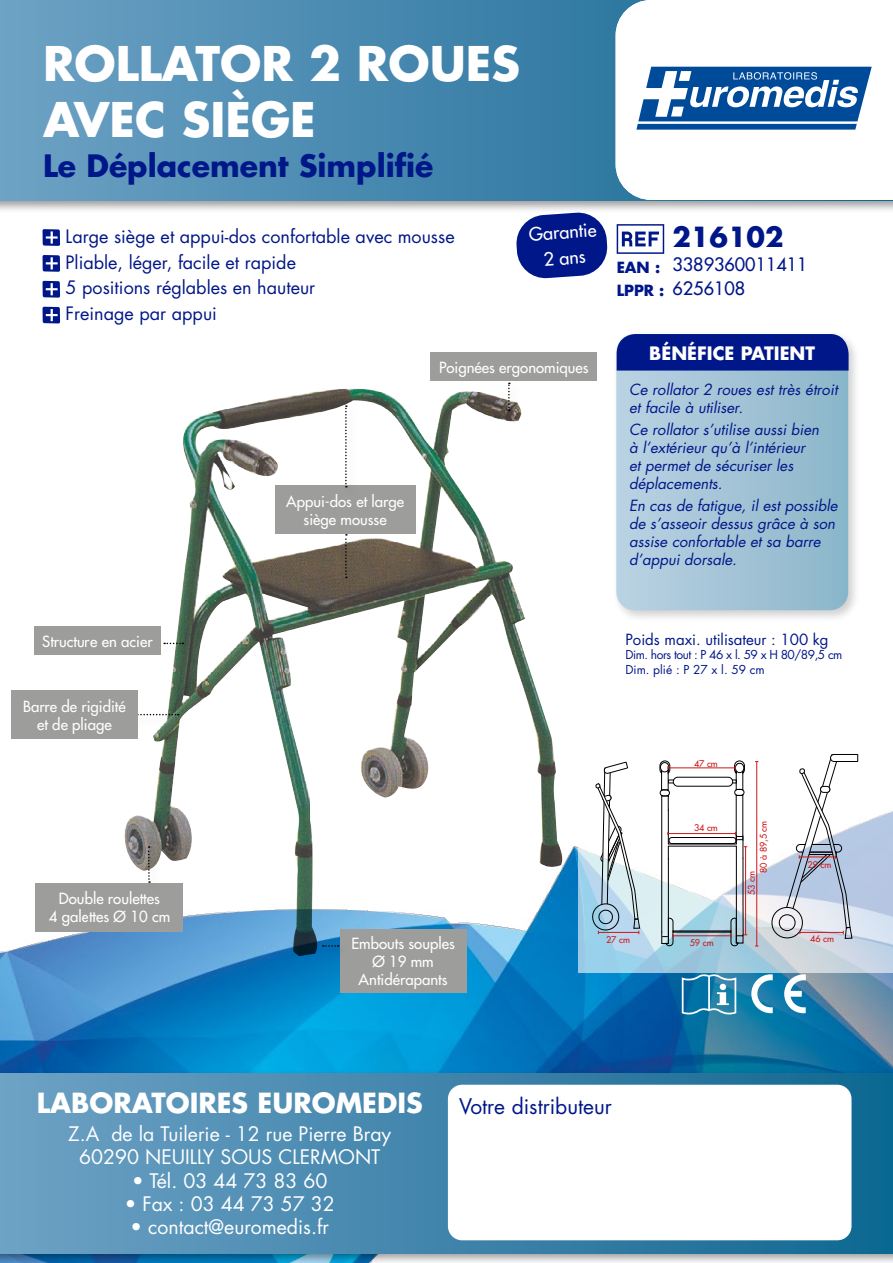
<style>
.page{position:relative;width:893px;height:1263px;background:#fff}
.page>*{position:absolute;margin:0;border:0;box-sizing:border-box;transform-origin:0 0}
.t1{font:700 46.5px/55.8px "Futura Std";color:#fff}
.t2{font:700 30px "Futura Std";color:#001789}
.t3{font:700 27px "Futura Std";color:#fff}
.t4{font:700 27px "Futura Std";color:#001789}
.t5{font:21px "Futura Std";color:#001789}
.t6{font:19.5px/23.4px "Futura Std";color:#fff;text-align:center}
.t7{font:18px/25.8px "Futura Std";color:#001789}
.t8{font:500 18px/24px "Futura Std";color:#001789}
.t9{font:700 18px "Futura Std";color:#fff}
.t10{font:500 18px/25.8px "Futura Std";color:#fff;text-align:center}
.t11{font:italic 15px/18px "Futura Std";color:#001789}
.t12{font:500 15px/18px "Futura Std";color:#fff;text-align:center}
.t13{font:15px "Futura Std";color:#001789}
.t14{font:700 15px/23.5px "Futura Std";color:#001789}
.t15{font:12px/14.4px "Futura Std";letter-spacing:-.04em;color:#001789}
.t16{font:500 9px "Futura Std";color:#cd1719}
</style>
<div class="page">
<img style="left:0;top:846px;width:893px;height:223px">
<svg style="left:784px;top:974px;width:22px;height:39px"></svg>
<svg style="left:751px;top:974px;width:22px;height:39px"></svg>
<div style="left:0;top:0;width:893px;height:214px;background:#000;opacity:.4"></div>
<svg style="left:0;top:0;width:893px;height:201px;background:#4e8db3"></svg>
<div style="left:0;top:1069px;width:893px;height:194px;background:#000;opacity:.4"></div>
<svg style="left:0;top:1074px;width:893px;height:179px;background:#4d8db2"></svg>
<div style="left:448px;top:1085px;width:403px;height:155px;background:#fff;border-radius:14px"></div>
<svg style="left:682px;top:974px;width:54px;height:40px;background:#4493b8"></svg>
<svg style="left:515px;top:212px;width:93px;height:67px"></svg>
<svg style="left:617px;top:224px;width:47px;height:30px"></svg>
<svg style="left:578px;top:754px;width:315px;height:219px"></svg>
<div style="left:612px;top:330px;width:249px;height:293px;background:#000;opacity:.4"></div>
<div style="left:616px;top:334px;width:232px;height:276px;background:linear-gradient(to right,#bbd2e3,#8bb6ca);border-radius:18px"></div>
<div style="left:617px;top:334px;width:231px;height:37px;background:#001789"></div>
<div style="left:34px;top:627px;width:127px;height:28px;background:#9d9d9c"></div>
<div style="left:36px;top:883px;width:147px;height:48px;background:#9d9d9c"></div>
<div style="left:430px;top:352px;width:167px;height:29px;background:#9d9d9c"></div>
<div style="left:340px;top:929px;width:126px;height:63px;background:#9d9d9c"></div>
<div style="left:319px;top:942px;width:31px;height:17px;background:#000;opacity:.4"></div>
<svg style="left:591px;top:762px;width:49px;height:172px"></svg>
<svg style="left:659px;top:760px;width:88px;height:186px"></svg>
<hr style="left:756px;top:762px;width:1px;height:184px;background:#cd1719">
<svg style="left:772px;top:907px;width:30px;height:31px"></svg>
<div style="left:772px;top:907px;width:31px;height:31px;border:1px solid #000;border-radius:15px"></div>
<div style="left:779px;top:914px;width:16px;height:17px;border:1px solid #000;border-radius:8px"></div>
<svg style="left:781px;top:754px;width:77px;height:185px"></svg>
<img style="left:116px;top:382px;width:449px;height:574px">
<div style="left:342px;top:531px;width:17px;height:59px;background:#000;opacity:.4"></div>
<svg style="left:345px;top:534px;width:2px;height:44px"></svg>
<div style="left:11px;top:690px;width:126px;height:49px;background:#9d9d9c"></div>
<div style="left:43px;top:229px;width:17px;height:17px;background:#001789;border-radius:2px"></div>
<svg style="left:46px;top:231px;width:12px;height:13px"></svg>
<div style="left:43px;top:255px;width:17px;height:17px;background:#001789;border-radius:2px"></div>
<svg style="left:46px;top:257px;width:12px;height:12px"></svg>
<div style="left:43px;top:281px;width:17px;height:17px;background:#001789;border-radius:2px"></div>
<svg style="left:46px;top:283px;width:12px;height:12px"></svg>
<div style="left:43px;top:307px;width:17px;height:16px;background:#001789;border-radius:2px"></div>
<svg style="left:46px;top:309px;width:12px;height:12px"></svg>
<svg style="left:616px;top:0;width:277px;height:200px"></svg>
<svg style="left:636px;top:67px;width:236px;height:63px"></svg>
<h1 class="t1" style="left:43px;top:35px;width:479px">ROLLATOR 2 ROUES<br>AVEC SIÈGE</h1>
<h2 class="t2" style="left:43px;top:146px;width:392px">Le Déplacement Simplifié</h2>
<p class="t7" style="left:66px;top:223px;width:391px">Large siège et appui-dos confortable avec mousse Pliable, léger, facile et rapide<br>5 positions réglables en hauteur<br>Freinage par appui</p>
<p class="t10" style="left:528px;top:221px;width:69px;rotate:-4deg">Garantie<br>2 ans</p>
<p class="t12" style="left:439px;top:358px;width:151px">Poignées ergonomiques</p>
<p class="t12" style="left:286px;top:492px;width:120px">Appui-dos et large siège mousse</p>
<p class="t14" style="left:617px;top:255px;width:49px">EAN :<br>LPPR :</p>
<h3 class="t4" style="left:672px;top:219px;width:113px">216102</h3>
<p class="t8" style="left:672px;top:253px;width:137px">3389360011411<br>6256108</p>
<p class="t9" style="left:649px;top:341px;width:167px">BÉNÉFICE PATIENT</p>
<p class="t11" style="left:629px;top:381px;width:210px">Ce rollator 2 roues est très étroit et facile à utiliser.</p>
<p class="t11" style="left:629px;top:421px;width:192px">Ce rollator s’utilise aussi bien à l’extérieur qu’à l’intérieur et permet de sécuriser les déplacements.</p>
<p class="t11" style="left:629px;top:497px;width:210px">En cas de fatigue, il est possible de s’asseoir dessus grâce à son assise confortable et sa barre d’appui dorsale.</p>
<p class="t12" style="left:42px;top:633px;width:112px">Structure en acier</p>
<p class="t12" style="left:23px;top:697px;width:104px">Barre de rigidité et de pliage</p>
<p class="t12" style="left:49px;top:890px;width:123px">Double roulettes<br>4 galettes Ø 10 cm</p>
<p class="t12" style="left:351px;top:934px;width:105px">Embouts souples<br>Ø 19 mm<br>Antidérapants</p>
<p class="t13" style="left:625px;top:630px;width:205px">Poids maxi. utilisateur : 100 kg</p>
<p class="t15" style="left:625px;top:648px;width:219px">Dim. hors tout : P 46 x l. 59 x H 80/89,5 cm<br>Dim. plié : P 27 x l. 59 cm</p>
<p class="t16" style="left:694px;top:758px;width:25px">47 cm</p>
<p class="t16" style="left:694px;top:822px;width:25px">34 cm</p>
<p class="t16" style="left:606px;top:934px;width:25px">27 cm</p>
<p class="t16" style="left:690px;top:937px;width:25px">59 cm</p>
<p class="t16" style="left:758px;top:873px;width:54px;rotate:-90deg">80 à 89,5 cm</p>
<p class="t16" style="left:746px;top:895px;width:25px;rotate:-90deg">53 cm</p>
<p class="t16" style="left:807px;top:859px;width:25px">29 cm</p>
<p class="t16" style="left:810px;top:932px;width:25px">46 cm</p>
<h3 class="t3" style="left:37px;top:1085px;width:387px">LABORATOIRES EUROMEDIS</h3>
<h3 class="t6" style="left:68px;top:1122px;width:325px">Z.A de la Tuilerie - 12 rue Pierre Bray<br>60290 NEUILLY SOUS CLERMONT</h3>
<h3 class="t6" style="left:132px;top:1169px;width:197px">• Tél. 03 44 73 83 60</h3>
<h3 class="t6" style="left:125px;top:1192px;width:211px">• Fax : 03 44 73 57 32</h3>
<h3 class="t6" style="left:131px;top:1216px;width:200px">• contact@euromedis.fr</h3>
<h3 class="t5" style="left:459px;top:1093px;width:154px">Votre distributeur</h3>
</div>
